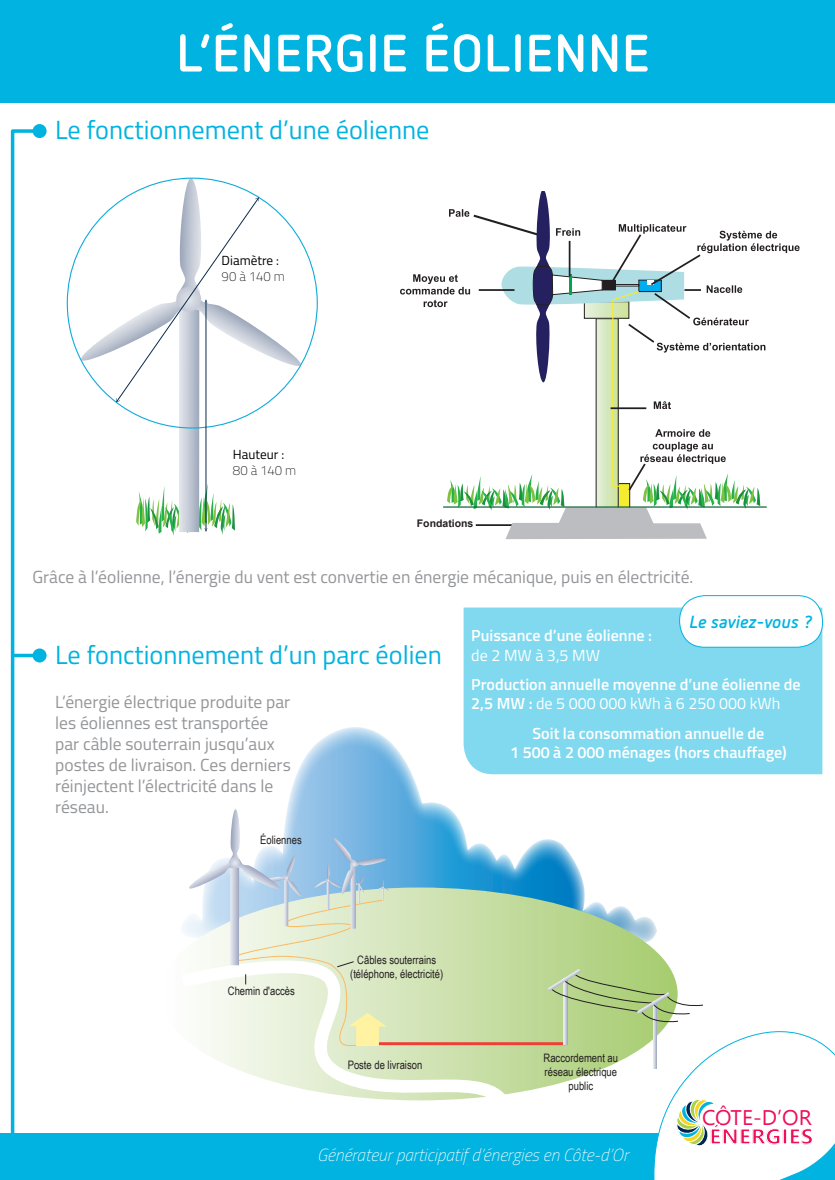
<style>
.page{position:relative;width:835px;height:1180px;background:#fff}
.page>*{position:absolute;margin:0;border:0;box-sizing:border-box;transform-origin:0 0}
.t1{font:700 52.5px "Netto OT";letter-spacing:.01em;color:#fff}
.t2{font:26.25px "Titillium";color:#00b3e0}
.t3{font:21.17px "Segoe UI";letter-spacing:-.015em;color:#ee1059}
.t4{font:700 21.17px "Segoe UI";letter-spacing:.02em;color:#ee1059}
.t5{font:17.5px/21px "Titillium";color:#939598}
.t6{font:italic 100 17.5px "Titillium";color:#fff}
.t7{font:italic 700 17.5px "Netto OT";color:#00b3e0}
.t8{font:600 16.1px/19.3px "Titillium";color:#fff}
.t9{font:16.1px "Titillium";color:#fff}
.t10{font:13.23px "Titillium";color:#000001}
.t11{font:100 13.23px "Titillium";color:#000001}
.t12{font:11.65px/14px "Arial Narrow";color:#231f20;text-align:center}
.t13{font:700 10.5px "Arial";color:#231f20}
.s1{font-weight:400}
</style>
<div class="page">
<div style="left:0;top:1134px;width:834px;height:46px;background:#00b3e0"></div>
<div style="left:463px;top:607px;width:359px;height:167px;background:#80d9ef"></div>
<div style="left:0;top:0;width:834px;height:102px;background:#00b3e0"></div>
<svg style="left:66px;top:177px;width:252px;height:183px"></svg>
<svg style="left:77px;top:178px;width:227px;height:358px"></svg>
<svg style="left:400px;top:191px;width:399px;height:348px"></svg>
<svg style="left:287px;top:727px;width:370px;height:160px"></svg>
<svg style="left:183px;top:887px;width:487px;height:205px;background:#bed9af"></svg>
<svg style="left:183px;top:950px;width:339px;height:151px"></svg>
<hr style="left:376px;top:1042px;width:190px;height:3px;background:#ee3e35">
<svg style="left:547px;top:968px;width:287px;height:212px"></svg>
<svg style="left:187px;top:809px;width:202px;height:239px"></svg>
<div style="left:679px;top:595px;width:143px;height:52px;background:#fff;border-radius:25px"></div>
<div style="left:679px;top:595px;width:143px;height:52px;border:1px solid #00b3e0;border-radius:25px"></div>
<svg style="left:9px;top:129px;width:34px;height:1005px"></svg>
<div style="left:33px;top:124px;width:14px;height:14px;background:#00b3e0;border-radius:50%"></div>
<hr style="left:13px;top:654px;width:27px;height:3px;background:#00b3e0">
<div style="left:33px;top:648px;width:14px;height:14px;background:#00b3e0;border-radius:50%"></div>
<h1 class="t1" style="left:176px;top:20px;width:475px">L’ÉNERGIE ÉOLIENNE</h1>
<h2 class="t2" style="left:55px;top:110px;width:376px">Le fonctionnement d’une éolienne</h2>
<p class="t10" style="left:221px;top:250px;width:59px">Diamètre :</p>
<p class="t11" style="left:221px;top:266px;width:65px">90 à 140 m</p>
<p class="t10" style="left:233px;top:444px;width:53px">Hauteur :</p>
<p class="t11" style="left:233px;top:460px;width:65px">80 à 140 m</p>
<p class="t13" style="left:417px;top:516px;width:58px">Fondations</p>
<p class="t5" style="left:32px;top:566px;width:662px">Grâce à l’éolienne, l’énergie du vent est convertie en énergie mécanique, puis en électricité.</p>
<h2 class="t2" style="left:55px;top:636px;width:388px">Le fonctionnement d’un parc éolien</h2>
<p class="t5" style="left:55px;top:690px;width:237px">L’énergie électrique produite par les éoliennes est transportée par câble souterrain jusqu’aux postes de livraison. Ces derniers réinjectent l’électricité dans le réseau.</p>
<p class="t12" style="left:260px;top:832px;width:43px">Éoliennes</p>
<p class="t7" style="left:689px;top:611px;width:124px">Le saviez-vous ?</p>
<p class="t8" style="left:471px;top:625px;width:182px">Puissance d’une éolienne :</p>
<p class="t9" style="left:471px;top:643px;width:130px">de 2 MW à 3,5 MW</p>
<p class="t8" style="left:471px;top:674px;width:331px">Production annuelle moyenne d’une éolienne de<br>2,5 MW : <span class="s1">de 5 000 000 kWh à 6 250 000 kWh</span></p>
<p class="t8" style="left:510px;top:722px;width:278px;text-align:center">Soit la consommation annuelle de<br>1 500 à 2 000 ménages (hors chauffage)</p>
<p class="t12" style="left:228px;top:983px;width:68px">Chemin d'accès</p>
<p class="t12" style="left:350px;top:953px;width:94px">Câbles souterrains (téléphone, électricité)</p>
<p class="t12" style="left:347px;top:1058px;width:76px">Poste de livraison</p>
<p class="t12" style="left:543px;top:1050px;width:76px">Raccordement au réseau électrique public</p>
<p class="t6" style="left:317px;top:1143px;width:313px">Générateur participatif d’énergies en Côte-d’Or</p>
<p class="t3" style="left:702px;top:1100px;width:111px">CÔTE-D’OR</p>
<p class="t4" style="left:709px;top:1119px;width:105px">ÉNERGIES</p>
</div>
